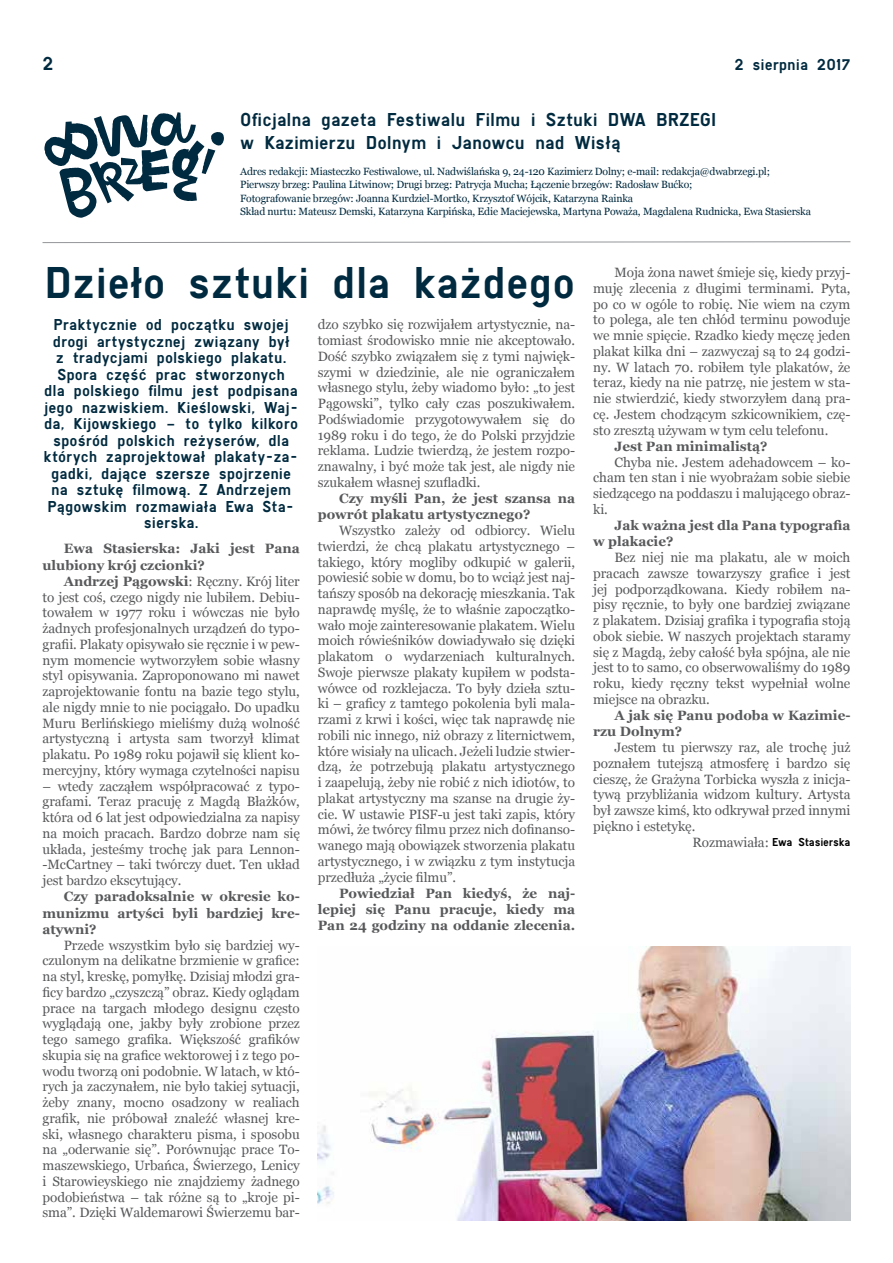
<style>
.page{position:relative;width:893px;height:1263px;background:#fff}
.page>*{position:absolute;margin:0;border:0;box-sizing:border-box;transform-origin:0 0}
.t1{font:46.5px "SNV D Regular";color:#002a3f}
.t2{font:19.5px/23.4px "SNV D Regular";letter-spacing:-.005em;color:#002a3f}
.t3{font:16.5px/16.5px "SNV D Regular";color:#002a3f;text-align:center}
.t4{font:13.5px/15.8px "Georgia";letter-spacing:-.005em;color:#58595b;text-align:justify}
.t5{font:700 13.5px/16.2px "Georgia";color:#58595b}
.t6{font:12px "SNV D Regular";letter-spacing:-.015em;color:#000}
.t7{font:10.5px/13.5px "Georgia";letter-spacing:-.015em;color:#002a3f}
.s1{font-weight:700}
.s2{font-family:"Georgia";font-size:13.5px;color:#58595b}
</style>
<div class="page">
<svg style="left:42px;top:241px;width:809px;height:2px;background:#c8c9cb"></svg>
<svg style="left:44px;top:112px;width:180px;height:106px"></svg>
<img style="left:318px;top:946px;width:532px;height:274px">
<h2 class="t2" style="left:43px;top:52px;width:12px">2</h2>
<p class="t3" style="left:735px;top:56px;width:117px">2 sierpnia 2017</p>
<h2 class="t2" style="left:240px;top:108px;width:478px">Oficjalna gazeta Festiwalu Filmu i Sztuki DWA BRZEGI w Kazimierzu Dolnym i Janowcu nad Wisłą</h2>
<p class="t7" style="left:240px;top:165px;width:572px">Adres redakcji: Miasteczko Festiwalowe, ul. Nadwiślańska 9, 24-120 Kazimierz Dolny; e-mail: redakcja@dwabrzegi.pl; Pierwszy brzeg: Paulina Litwinow; Drugi brzeg: Patrycja Mucha; Łączenie brzegów: Radosław Bućko;<br>Fotografowanie brzegów: Joanna Kurdziel-Mortko, Krzysztof Wójcik, Katarzyna Rainka<br>Skład nurtu: Mateusz Demski, Katarzyna Karpińska, Edie Maciejewska, Martyna Poważa, Magdalena Rudnicka, Ewa Stasierska</p>
<h1 class="t1" style="left:44px;top:255px;width:532px">Dzieło sztuki dla każdego</h1>
<p class="t3" style="left:43px;top:317px;width:257px">Praktycznie od początku swojej drogi artystycznej związany był<br>z tradycjami polskiego plakatu.<br>Spora część prac stworzonych<br>dla polskiego filmu jest podpisana jego nazwiskiem. Kieślowski, Waj&shy;da, Kijowskiego – to tylko kilkoro spośród polskich reżyserów, dla których zaprojektował plakaty-za&shy;gadki, dające szersze spojrzenie na sztukę filmową. Z Andrzejem<br>Pągowskim rozmawiała Ewa Sta&shy;sierska.</p>
<p class="t5" style="left:43px;top:541px;width:259px;text-indent:21px">Ewa Stasierska: Jaki jest Pana ulubiony krój czcionki?</p>
<p class="t4" style="left:43px;top:573px;width:259px;text-indent:21px"><span class="s1">Andrzej Pągowski</span>: Ręczny. Krój liter to jest coś, czego nigdy nie lubiłem. Debiu&shy;towałem w 1977 roku i wówczas nie było żadnych profesjonalnych urządzeń do typo&shy;grafii. Plakaty opisywało sie ręcznie i w pew&shy;nym momencie wytworzyłem sobie własny styl opisywania. Zaproponowano mi nawet zaprojektowanie fontu na bazie tego stylu, ale nigdy mnie to nie pociągało. Do upadku Muru Berlińskiego mieliśmy dużą wolność artystyczną i artysta sam tworzył klimat plakatu. Po 1989 roku pojawił się klient ko&shy;mercyjny, który wymaga czytelności napisu</p>
<p class="t4" style="left:43px;top:778px;width:259px">– wtedy zacząłem współpracować z typo&shy;grafami. Teraz pracuję z Magdą Błażków, która od 6 lat jest odpowiedzialna za napisy na moich pracach. Bardzo dobrze nam się układa, jesteśmy trochę jak para Lennon--McCartney – taki twórczy duet. Ten układ jest bardzo ekscytujący.</p>
<p class="t5" style="left:43px;top:889px;width:259px;text-align:justify;text-indent:21px">Czy paradoksalnie w okresie ko&shy;munizmu artyści byli bardziej kre&shy;atywni?</p>
<p class="t4" style="left:43px;top:937px;width:259px;text-indent:21px">Przede wszystkim było się bardziej wy&shy;czulonym na delikatne brzmienie w grafice: na styl, kreskę, pomyłkę. Dzisiaj młodzi gra&shy;ficy bardzo „czyszczą” obraz. Kiedy oglądam prace na targach młodego designu często wyglądają one, jakby były zrobione przez tego samego grafika. Większość grafików skupia się na grafice wektorowej i z tego po&shy;wodu tworzą oni podobnie. W latach, w któ&shy;rych ja zaczynałem, nie było takiej sytuacji, żeby znany, mocno osadzony w realiach grafik, nie próbował znaleźć własnej kre&shy;ski, własnego charakteru pisma, i sposobu na „oderwanie się”. Porównując prace To&shy;maszewskiego, Urbańca, Świerzego, Lenicy i Starowieyskiego nie znajdziemy żadnego podobieństwa – tak różne są to „kroje pi&shy;sma”. Dzięki Waldemarowi Świerzemu bar-</p>
<p class="t4" style="left:318px;top:317px;width:259px">dzo szybko się rozwijałem artystycznie, na&shy;tomiast środowisko mnie nie akceptowało.<br>Dość szybko związałem się z tymi najwięk&shy;szymi w dziedzinie, ale nie ograniczałem własnego stylu, żeby wiadomo było: „to jest Pągowski”, tylko cały czas poszukiwałem.<br>Podświadomie przygotowywałem się do 1989 roku i do tego, że do Polski przyjdzie reklama. Ludzie twierdzą, że jestem rozpo&shy;znawalny, i być może tak jest, ale nigdy nie szukałem własnej szufladki.</p>
<p class="t5" style="left:318px;top:490px;width:259px;text-indent:21px">Czy myśli Pan, że jest szansa na powrót plakatu artystycznego?</p>
<p class="t4" style="left:318px;top:523px;width:259px;text-indent:21px">Wszystko zależy od odbiorcy. Wielu twierdzi, że chcą plakatu artystycznego – takiego, który mogliby odkupić w galerii, powiesić sobie w domu, bo to wciąż jest naj&shy;tańszy sposób na dekorację mieszkania. Tak naprawdę myślę, że to właśnie zapoczątko&shy;wało moje zainteresowanie plakatem. Wielu moich rówieśników dowiadywało się dzięki plakatom o wydarzeniach kulturalnych.<br>Swoje pierwsze plakaty kupiłem w podsta&shy;wówce od rozklejacza. To były dzieła sztu&shy;ki – graficy z tamtego pokolenia byli mala&shy;rzami z krwi i kości, więc tak naprawdę nie robili nic innego, niż obrazy z liternictwem, które wisiały na ulicach. Jeżeli ludzie stwier&shy;dzą, że potrzebują plakatu artystycznego i zaapelują, żeby nie robić z nich idiotów, to plakat artystyczny ma szanse na drugie ży&shy;cie. W ustawie PISF-u jest taki zapis, który mówi, że twórcy filmu przez nich dofinanso&shy;wanego mają obowiązek stworzenia plakatu artystycznego, i w związku z tym instytucja przedłuża „życie filmu”.</p>
<p class="t5" style="left:318px;top:885px;width:259px;text-align:justify;text-indent:21px">Powiedział Pan kiedyś, że naj&shy;lepiej się Panu pracuje, kiedy ma Pan 24 godziny na oddanie zlecenia.</p>
<p class="t4" style="left:593px;top:265px;width:259px;text-indent:21px">Moja żona nawet śmieje się, kiedy przyj&shy;muję zlecenia z długimi terminami. Pyta, po co w ogóle to robię. Nie wiem na czym to polega, ale ten chłód terminu powoduje we mnie spięcie. Rzadko kiedy męczę jeden plakat kilka dni – zazwyczaj są to 24 godzi&shy;ny. W latach 70. robiłem tyle plakatów, że teraz, kiedy na nie patrzę, nie jestem w sta&shy;nie stwierdzić, kiedy stworzyłem daną pra&shy;cę. Jestem chodzącym szkicownikiem, czę&shy;sto zresztą używam w tym celu telefonu.</p>
<p class="t5" style="left:614px;top:438px;width:155px">Jest Pan minimalistą?</p>
<p class="t4" style="left:593px;top:454px;width:259px;text-indent:21px">Chyba nie. Jestem adehadowcem – ko&shy;cham ten stan i nie wyobrażam sobie siebie siedzącego na poddaszu i malującego obraz&shy;ki.</p>
<p class="t5" style="left:593px;top:517px;width:259px;text-indent:21px">Jak ważna jest dla Pana typografia w plakacie?</p>
<p class="t4" style="left:593px;top:550px;width:259px;text-indent:21px">Bez niej nie ma plakatu, ale w moich pracach zawsze towarzyszy grafice i jest jej podporządkowana. Kiedy robiłem na&shy;pisy ręcznie, to były one bardziej związane z plakatem. Dzisiaj grafika i typografia stoją obok siebie. W naszych projektach staramy się z Magdą, żeby całość była spójna, ale nie jest to to samo, co obserwowaliśmy do 1989 roku, kiedy ręczny tekst wypełniał wolne miejsce na obrazku.</p>
<p class="t5" style="left:593px;top:707px;width:259px;text-indent:21px">A jak się Panu podoba w Kazimie&shy;rzu Dolnym?</p>
<p class="t4" style="left:593px;top:740px;width:259px;text-indent:21px">Jestem tu pierwszy raz, ale trochę już poznałem tutejszą atmosferę i bardzo się cieszę, że Grażyna Torbicka wyszła z inicja&shy;tywą przybliżania widzom kultury. Artysta był zawsze kimś, kto odkrywał przed innymi piękno i estetykę.</p>
<p class="t6" style="left:692px;top:835px;width:159px"><span class="s2">Rozmawiała:</span> Ewa Stasierska</p>
</div>
